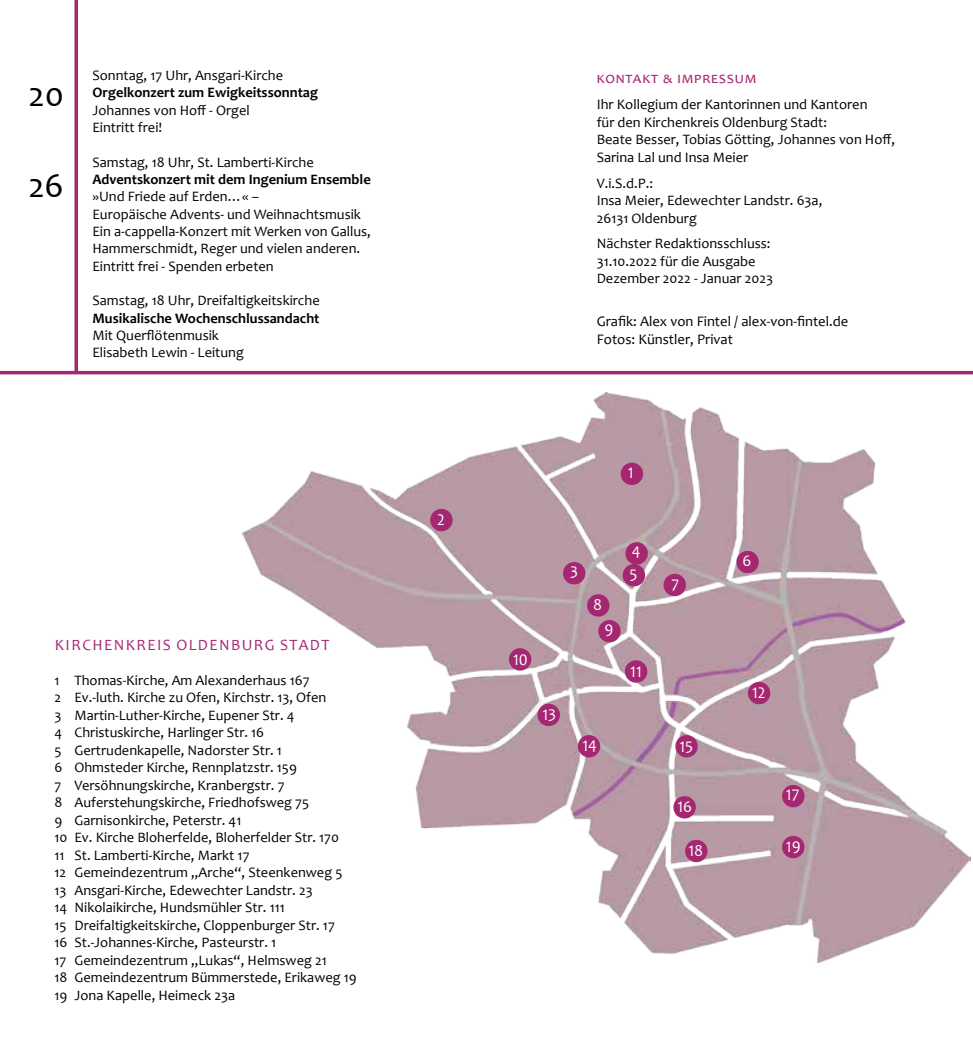
<style>
.page{position:relative;width:973px;height:1042px;background:#fff}
.page>*{position:absolute;margin:0;border:0;box-sizing:border-box;transform-origin:0 0}
.t1{font:35px "Candara";color:#000}
.t2{font:16.28px/22.9px "Candara";color:#fff}
.t3{font:15.75px "Candara";letter-spacing:.09em;color:#a52671}
.t4{font:14.7px/17.5px "Candara";color:#000}
.t5{font:14.35px/17.5px "Candara";color:#000}
.t6{font:700 14.35px "Candara";color:#000}
</style>
<div class="page">
<img style="left:242px;top:392px;width:728px;height:570px">
<div style="left:577px;top:735px;width:23px;height:22px;background:#a52671;border-radius:50%"></div>
<div style="left:537px;top:704px;width:23px;height:22px;background:#a52671;border-radius:50%"></div>
<div style="left:509px;top:648px;width:22px;height:22px;background:#a52671;border-radius:50%"></div>
<div style="left:736px;top:551px;width:22px;height:22px;background:#a52671;border-radius:50%"></div>
<div style="left:598px;top:620px;width:22px;height:22px;background:#a52671;border-radius:50%"></div>
<div style="left:587px;top:594px;width:22px;height:22px;background:#a52671;border-radius:50%"></div>
<div style="left:663px;top:574px;width:22px;height:22px;background:#a52671;border-radius:50%"></div>
<div style="left:622px;top:564px;width:23px;height:22px;background:#a52671;border-radius:50%"></div>
<div style="left:625px;top:542px;width:22px;height:22px;background:#a52671;border-radius:50%"></div>
<div style="left:563px;top:562px;width:22px;height:22px;background:#a52671;border-radius:50%"></div>
<div style="left:620px;top:463px;width:23px;height:22px;background:#a52671;border-radius:50%"></div>
<div style="left:430px;top:509px;width:22px;height:22px;background:#a52671;border-radius:50%"></div>
<div style="left:624px;top:660px;width:23px;height:23px;background:#a52671;border-radius:50%"></div>
<div style="left:747px;top:682px;width:23px;height:22px;background:#a52671;border-radius:50%"></div>
<div style="left:675px;top:735px;width:22px;height:22px;background:#a52671;border-radius:50%"></div>
<div style="left:781px;top:785px;width:23px;height:22px;background:#a52671;border-radius:50%"></div>
<div style="left:781px;top:836px;width:23px;height:22px;background:#a52671;border-radius:50%"></div>
<div style="left:685px;top:840px;width:22px;height:22px;background:#a52671;border-radius:50%"></div>
<div style="left:673px;top:796px;width:22px;height:22px;background:#a52671;border-radius:50%"></div>
<svg style="left:74px;top:0;width:4px;height:371px"></svg>
<hr style="left:0;top:371px;width:972px;height:3px;background:#a52671">
<h1 class="t1" style="left:28px;top:72px;width:37px">20</h1>
<h1 class="t1" style="left:28px;top:164px;width:37px">26</h1>
<p class="t5" style="left:92px;top:66px;width:192px">Sonntag, 17 Uhr, Ansgari-Kirche</p>
<p class="t6" style="left:92px;top:84px;width:227px">Orgelkonzert zum Ewigkeitssonntag</p>
<p class="t5" style="left:92px;top:101px;width:159px">Johannes von Hoff - Orgel<br>Eintritt frei!</p>
<p class="t5" style="left:92px;top:153px;width:223px">Samstag, 18 Uhr, St. Lamberti-Kirche</p>
<p class="t6" style="left:92px;top:170px;width:280px">Adventskonzert mit dem Ingenium Ensemble</p>
<p class="t5" style="left:92px;top:188px;width:280px">»Und Friede auf Erden…« –<br>Europäische Advents- und Weihnachtsmusik Ein a-cappella-Konzert mit Werken von Gallus, Hammerschmidt, Reger und vielen anderen.<br>Eintritt frei - Spenden erbeten</p>
<p class="t5" style="left:92px;top:292px;width:229px">Samstag, 18 Uhr, Dreifaltigkeitskirche</p>
<p class="t6" style="left:92px;top:309px;width:228px">Musikalische Wochenschlussandacht</p>
<p class="t5" style="left:92px;top:326px;width:153px">Mit Querflötenmusik<br>Elisabeth Lewin - Leitung</p>
<p class="t3" style="left:55px;top:635px;width:28px">kirche</p>
<p class="t3" style="left:114px;top:635px;width:23px">nkre</p>
<p class="t3" style="left:157px;top:635px;width:31px">is olde</p>
<p class="t3" style="left:219px;top:635px;width:24px">nburg</p>
<p class="t3" style="left:280px;top:635px;width:51px">stadt</p>
<p class="t5" style="left:55px;top:671px;width:303px">1 Thomas-Kirche, Am Alexanderhaus 167<br>2 Ev.-luth. Kirche zu Ofen, Kirchstr. 13, Ofen<br>3 Martin-Luther-Kirche, Eupener Str. 4<br>4 Christuskirche, Harlinger Str. 16<br>5 Gertrudenkapelle, N adorster Str. 1<br>6 Ohmsteder Kirche, Rennplatzstr. 159<br>7 Versöhnungskirche, Kranbergstr. 7<br>8 Auferstehungskirche, Friedhofsweg 75<br>9 Garnisonkirche, Peterstr. 41<br>10 Ev. Kirche Bloherfelde, Bloherfelder Str. 170<br>11 St. Lamberti-Kirche, Markt 17<br>12 Gemeindezentrum „Arche“, Steenkenweg 5<br>13 Ansgari-Kirche, Edewechter Landstr. 23<br>14 N ikolaikirche, Hundsmühler Str. 111<br>15 Dreifaltigkeitskirche, Cloppenburger Str. 17<br>16 St.-Johannes-Kirche, Pasteurstr. 1<br>17 Gemeindezentrum „Lukas“, Helmsweg 21<br>18 Gemeindezentrum Bümmerstede, Erikaweg 19<br>19 Jona Kapelle, Heimeck 23a</p>
<p class="t2" style="left:437px;top:508px;width:9px">2</p>
<p class="t3" style="left:596px;top:68px;width:161px">kontakt &amp; impressum</p>
<p class="t5" style="left:596px;top:96px;width:300px">I hr Kollegium der Kantorinnen und Kantoren<br>für den Kirchenkreis Oldenburg Stadt:<br>Beate Besser, Tobias Götting, Johannes von Hoff, Sarina Lal und I nsa Meier</p>
<p class="t5" style="left:596px;top:174px;width:227px">V.i.S.d.P.:<br>I nsa Meier, Edewechter Landstr. 63a,<br>26131 Oldenburg</p>
<p class="t5" style="left:596px;top:235px;width:178px">N ächster Redaktionsschluss:<br>31.10.2022 für die Ausgabe<br>Dezember 2022 - Januar 2023</p>
<p class="t4" style="left:596px;top:313px;width:253px">Grafik: Alex von Fintel / alex-von-fintel.de<br>Fotos: Künstler, Privat</p>
<p class="t2" style="left:627px;top:461px;width:7px">1</p>
<p class="t2" style="left:513px;top:648px;width:16px">10</p>
<p class="t2" style="left:542px;top:703px;width:15px">13</p>
<p class="t2" style="left:570px;top:560px;width:9px">3</p>
<p class="t2" style="left:593px;top:593px;width:10px">8</p>
<p class="t2" style="left:604px;top:618px;width:10px">9</p>
<p class="t2" style="left:629px;top:540px;width:12px">4<br>5</p>
<p class="t2" style="left:742px;top:549px;width:10px">6</p>
<p class="t2" style="left:671px;top:573px;width:9px">7</p>
<p class="t2" style="left:630px;top:660px;width:13px">11</p>
<p class="t2" style="left:752px;top:681px;width:15px">12</p>
<p class="t2" style="left:582px;top:734px;width:16px">14</p>
<p class="t2" style="left:679px;top:735px;width:15px">15</p>
<p class="t2" style="left:677px;top:795px;width:16px">16</p>
<p class="t2" style="left:785px;top:783px;width:15px">17</p>
<p class="t2" style="left:688px;top:839px;width:16px">18</p>
<p class="t2" style="left:785px;top:835px;width:16px">19</p>
</div>
